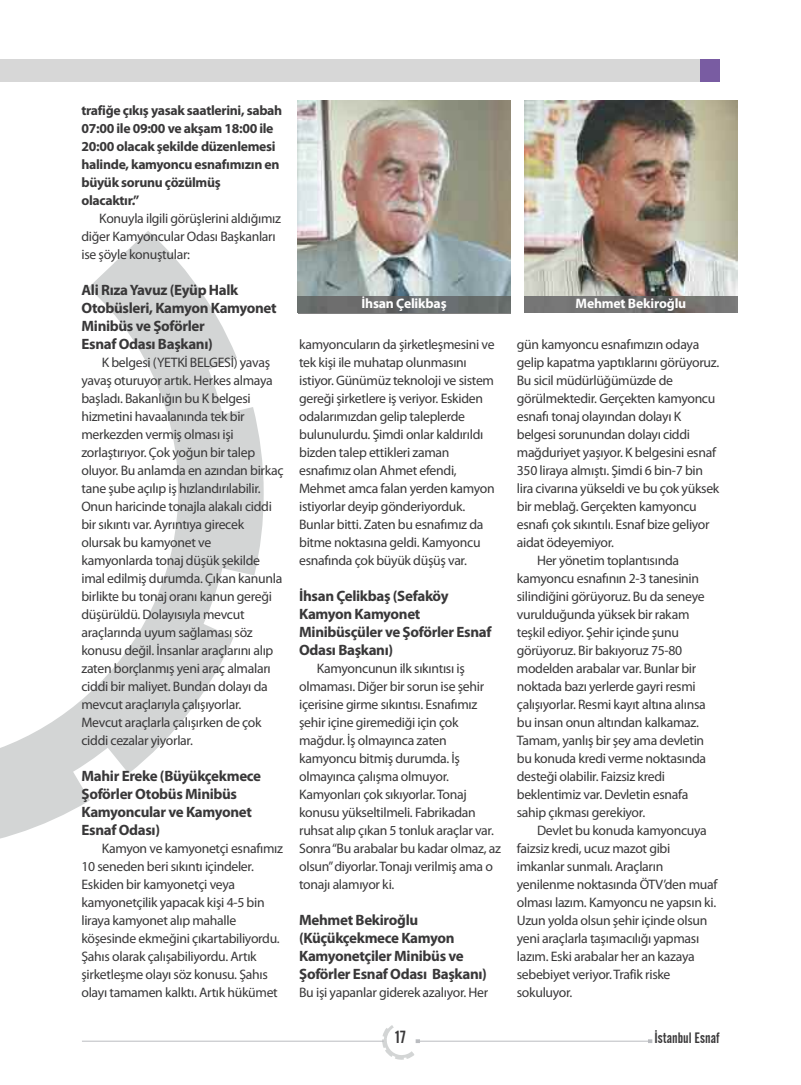
<style>
.page{position:relative;width:801px;height:1085px;background:#fff}
.page>*{position:absolute;margin:0;border:0;box-sizing:border-box;transform-origin:0 0}
.t1{font:17.5px "Alternate Gothic No 2 BT";color:#393839}
.t2{font:700 15px/18px "Myriad Pro";letter-spacing:-.02em;color:#393839}
.t3{font:15px "Alternate Gothic No 2 BT";color:#393839}
.t4{font:13.75px/18px "Myriad Pro";letter-spacing:-.02em;color:#393839}
.t5{font:700 13.75px/18px "Myriad Pro";letter-spacing:-.02em;color:#393839}
.t6{font:700 13.75px "Myriad Pro";letter-spacing:-.015em;color:#fff}
</style>
<div class="page">
<svg style="left:258px;top:432px;width:6px;height:124px"></svg>
<svg style="left:0;top:231px;width:258px;height:608px"></svg>
<hr style="left:82px;top:1040px;width:302px;height:1px;background:#babcc0">
<hr style="left:419px;top:1040px;width:231px;height:1px;background:#babcc0">
<svg style="left:370px;top:1025px;width:64px;height:35px"></svg>
<div style="left:0;top:59px;width:719px;height:22px;background:#d7d7d7"></div>
<img style="left:524px;top:100px;width:213px;height:196px">
<img style="left:524px;top:296px;width:213px;height:17px">
<div style="left:700px;top:59px;width:19px;height:23px;background:#795ca2"></div>
<img style="left:298px;top:100px;width:212px;height:196px">
<hr style="left:298px;top:313px;width:212px;height:1px;background:#808080">
<img style="left:298px;top:296px;width:212px;height:17px">
<p class="t5" style="left:81px;top:102px;width:202px">trafiğe çıkış yasak saatlerini, sabah<br>07:00 ile 09:00 ve akşam 18:00 ile<br>20:00 olacak şekilde düzenlemesi halinde, kamyoncu esnafımızın en büyük sorunu çözülmüş<br>olacaktır.”</p>
<p class="t4" style="left:81px;top:210px;width:201px;text-indent:18px">Konuyla ilgili görüşlerini aldığımız diğer Kamyoncular Odası Başkanları ise şöyle konuştular:</p>
<p class="t2" style="left:81px;top:282px;width:197px">Ali RızaYavuz (Eyüp Halk<br>Otobüsleri, Kamyon Kamyonet<br>Minibüs ve Şoförler<br>Esnaf Odası Başkanı)</p>
<p class="t4" style="left:81px;top:354px;width:204px;text-indent:20px">K belgesi (YETKİ BELGESİ) yavaş yavaş oturuyor artık. Herkes almaya başladı. Bakanlığın bu K belgesi hizmetini havaalanında tek bir merkezden vermiş olması işi zorlaştırıyor. Çok yoğun bir talep oluyor. Bu anlamda en azından birkaç tane şube açılıp iş hızlandırılabilir.<br>Onun haricinde tonajla alakalı ciddi bir sıkıntı var. Ayrıntıya girecek olursak bu kamyonet ve kamyonlarda tonaj düşük şekilde imal edilmiş durumda. Çıkan kanunla birlikte bu tonaj oranı kanun gereği düşürüldü. Dolayısıyla mevcut araçlarında uyum sağlaması söz konusu değil. İnsanlar araçlarını alıp zaten borçlanmış yeni araç almaları ciddi bir maliyet. Bundan dolayı da mevcut araçlarıyla çalışıyorlar.<br>Mevcut araçlarla çalışırken de çok ciddi cezalar yiyorlar.</p>
<p class="t2" style="left:81px;top:768px;width:181px">Mahir Ereke (Büyükçekmece<br>Şoförler Otobüs Minibüs<br>Kamyoncular ve Kamyonet<br>Esnaf Odası)</p>
<p class="t4" style="left:81px;top:840px;width:203px;text-indent:20px">Kamyon ve kamyonetçi esnafımız 10 seneden beri sıkıntı içindeler.<br>Eskiden bir kamyonetçi veya kamyonetçilik yapacak kişi 4-5 bin liraya kamyonet alıp mahalle köşesinde ekmeğini çıkartabiliyordu.<br>Şahıs olarak çalışabiliyordu. Artık şirketleşme olayı söz konusu. Şahıs olayı tamamen kalktı. Artık hükümet</p>
<p class="t6" style="left:361px;top:298px;width:87px">İhsan Çelikbaş</p>
<p class="t6" style="left:575px;top:298px;width:112px">Mehmet Bekiroğlu</p>
<p class="t4" style="left:299px;top:336px;width:197px">kamyoncuların da şirketleşmesini ve tek kişi ile muhatap olunmasını istiyor. Günümüz teknoloji ve sistem gereği şirketlere iş veriyor. Eskiden odalarımızdan gelip taleplerde bulunulurdu. Şimdi onlar kaldırıldı bizden talep ettikleri zaman esnafımız olan Ahmet efendi, Mehmet amca falan yerden kamyon istiyorlar deyip gönderiyorduk.<br>Bunlar bitti. Zaten bu esnafımız da bitme noktasına geldi. Kamyoncu esnafında çok büyük düşüş var.</p>
<p class="t2" style="left:299px;top:588px;width:194px">İhsan Çelikbaş (Sefaköy<br>Kamyon Kamyonet<br>Minibüsçüler ve Şoförler Esnaf<br>Odası Başkanı)</p>
<p class="t4" style="left:299px;top:660px;width:203px;text-indent:18px">Kamyoncunun ilk sıkıntısı iş olmaması. Diğer bir sorun ise şehir içerisine girme sıkıntısı. Esnafımız şehir içine giremediği için çok mağdur. İş olmayınca zaten kamyoncu bitmiş durumda. İş olmayınca çalışma olmuyor.<br>Kamyonları çok sıkıyorlar.Tonaj konusu yükseltilmeli. Fabrikadan ruhsat alıp çıkan 5 tonluk araçlar var.<br>Sonra“Bu arabalar bu kadar olmaz, az olsun”diyorlar.Tonajı verilmiş ama o tonajı alamıyor ki.</p>
<p class="t2" style="left:299px;top:912px;width:189px">Mehmet Bekiroğlu (Küçükçekmece Kamyon<br>Kamyonetçiler Minibüs ve<br>Şoförler Esnaf Odası Başkanı)</p>
<p class="t4" style="left:299px;top:984px;width:191px">Bu işi yapanlar giderek azalıyor. Her</p>
<p class="t4" style="left:517px;top:336px;width:184px">gün kamyoncu esnafımızın odaya</p>
<p class="t4" style="left:517px;top:354px;width:204px">gelip kapatma yaptıklarını görüyoruz.</p>
<p class="t4" style="left:517px;top:372px;width:158px">Bu sicil müdürlüğümüzde de</p>
<p class="t4" style="left:517px;top:390px;width:200px">görülmektedir. Gerçekten kamyoncu</p>
<p class="t4" style="left:517px;top:408px;width:166px">esnafı tonaj olayından dolayı K</p>
<p class="t4" style="left:517px;top:426px;width:175px">belgesi sorunundan dolayı ciddi</p>
<p class="t4" style="left:517px;top:444px;width:201px">mağduriyet yaşıyor. K belgesini esnaf</p>
<p class="t4" style="left:517px;top:462px;width:188px">350 liraya almıştı. Şimdi 6 bin-7 bin</p>
<p class="t4" style="left:517px;top:480px;width:204px">lira civarına yükseldi ve bu çok yüksek</p>
<p class="t4" style="left:517px;top:498px;width:181px">bir meblağ. Gerçekten kamyoncu</p>
<p class="t4" style="left:517px;top:516px;width:194px">esnafı çok sıkıntılı. Esnaf bize geliyor</p>
<p class="t4" style="left:517px;top:534px;width:99px">aidat ödeyemiyor.</p>
<p class="t4" style="left:537px;top:552px;width:143px">Her yönetim toplantısında</p>
<p class="t4" style="left:517px;top:570px;width:184px">kamyoncu esnafının 2-3 tanesinin</p>
<p class="t4" style="left:517px;top:588px;width:189px">silindiğini görüyoruz. Bu da seneye</p>
<p class="t4" style="left:517px;top:606px;width:174px">vurulduğunda yüksek bir rakam</p>
<p class="t4" style="left:517px;top:624px;width:164px">teşkil ediyor. Şehir içinde şunu</p>
<p class="t4" style="left:517px;top:642px;width:167px">görüyoruz. Bir bakıyoruz 75-80</p>
<p class="t4" style="left:517px;top:660px;width:181px">modelden arabalar var. Bunlar bir</p>
<p class="t4" style="left:517px;top:678px;width:180px">noktada bazı yerlerde gayri resmi</p>
<p class="t4" style="left:517px;top:696px;width:191px">çalışıyorlar. Resmi kayıt altına alınsa</p>
<p class="t4" style="left:517px;top:714px;width:184px">bu insan onun altından kalkamaz.</p>
<p class="t4" style="left:517px;top:732px;width:189px">Tamam, yanlış bir şey ama devletin</p>
<p class="t4" style="left:517px;top:750px;width:191px">bu konuda kredi verme noktasında</p>
<p class="t4" style="left:517px;top:768px;width:150px">desteği olabilir. Faizsiz kredi</p>
<p class="t4" style="left:517px;top:786px;width:173px">beklentimiz var. Devletin esnafa</p>
<p class="t4" style="left:517px;top:804px;width:130px">sahip çıkması gerekiyor.</p>
<p class="t4" style="left:537px;top:822px;width:171px">Devlet bu konuda kamyoncuya</p>
<p class="t4" style="left:517px;top:840px;width:155px">faizsiz kredi, ucuz mazot gibi</p>
<p class="t4" style="left:517px;top:858px;width:148px">imkanlar sunmalı. Araçların</p>
<p class="t4" style="left:517px;top:876px;width:202px">yenilenme noktasında ÖTV’den muaf</p>
<p class="t4" style="left:517px;top:894px;width:201px">olması lazım. Kamyoncu ne yapsın ki.</p>
<p class="t4" style="left:517px;top:912px;width:192px">Uzun yolda olsun şehir içinde olsun</p>
<p class="t4" style="left:517px;top:930px;width:184px">yeni araçlarla taşımacılığı yapması</p>
<p class="t4" style="left:517px;top:948px;width:179px">lazım. Eski arabalar her an kazaya</p>
<p class="t4" style="left:517px;top:966px;width:155px">sebebiyet veriyor.Trafik riske</p>
<p class="t4" style="left:517px;top:984px;width:57px">sokuluyor.</p>
<p class="t1" style="left:395px;top:1027px;width:12px">17</p>
<p class="t3" style="left:654px;top:1028px;width:67px">İstanbul Esnaf</p>
</div>
